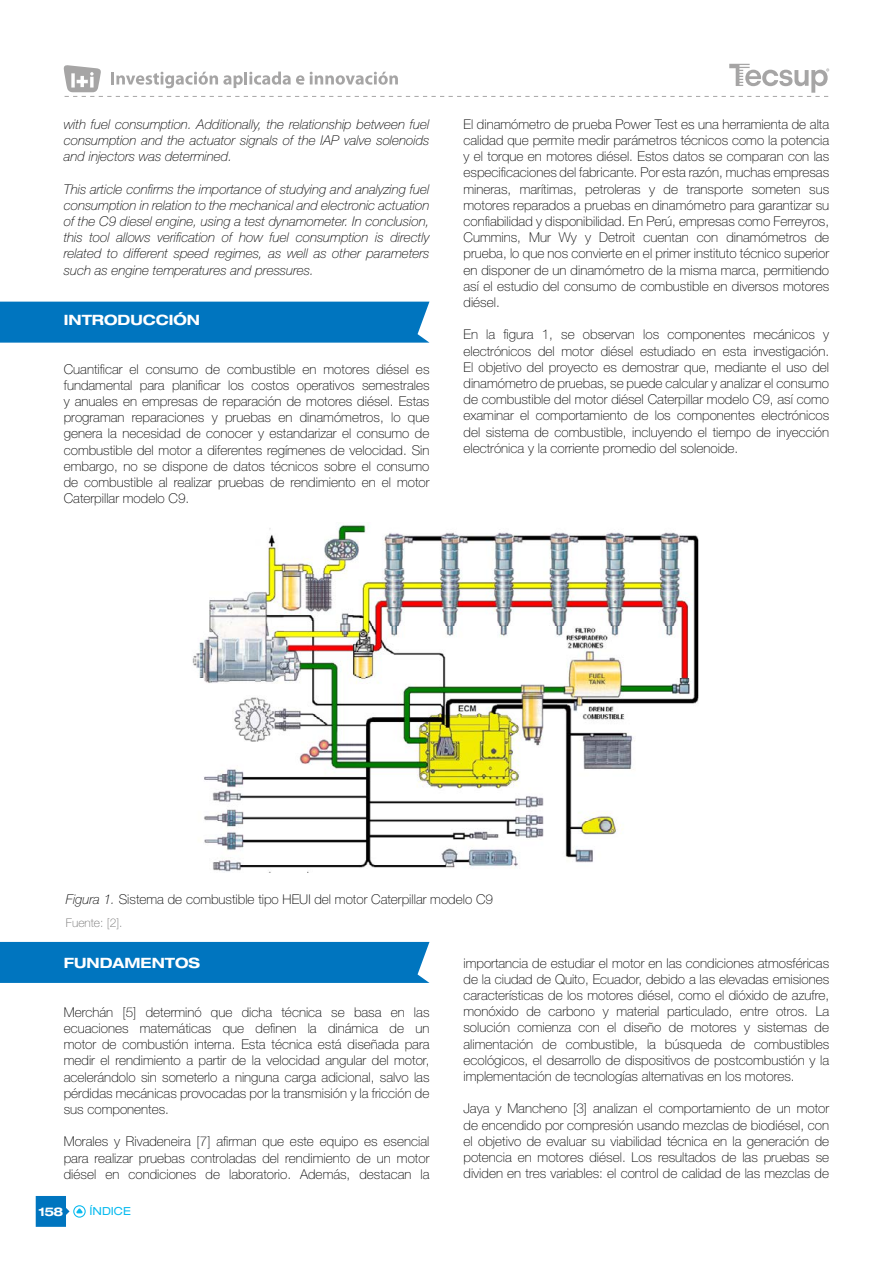
<style>
.page{position:relative;width:893px;height:1263px;background:#fff}
.page>*{position:absolute;margin:0;border:0;box-sizing:border-box;transform-origin:0 0}
.t1{font:700 expanded 14.25px "Helvetica Neue LT Std";color:#fff}
.t2{font:100 13.5px/16.2px "Helvetica Neue LT Std";color:#000;text-align:justify}
.t3{font:italic 100 13.5px/16.2px "Helvetica Neue LT Std";color:#000;text-align:justify}
.t4{font:100 12px "Helvetica Neue LT Std";color:#706f6f}
.t5{font:700 expanded 12px "Helvetica Neue LT Std";color:#fff}
.t6{font:expanded 11.1px "Helvetica Neue LT Std";color:#0bbbef}
.s1{font-style:italic}
</style>
<div class="page">
<svg style="left:36px;top:1196px;width:50px;height:31px"></svg>
<svg style="left:64px;top:64px;width:765px;height:33px"></svg>
<div style="left:0;top:302px;width:429px;height:41px;background:#0075bf"></div>
<div style="left:0;top:942px;width:429px;height:41px;background:#0075bf"></div>
<img style="left:192px;top:524px;width:507px;height:348px">
<p class="t3" style="left:64px;top:116px;width:367px">with fuel consumption. Additionally, the relationship between fuel consumption and the actuator signals of the IAP valve solenoids and injectors was determined.</p>
<p class="t3" style="left:64px;top:181px;width:367px">This article confirms the importance of studying and analyzing fuel consumption in relation to the mechanical and electronic actuation of the C9 diesel engine, using a test dynamometer. In conclusion, this tool allows verification of how fuel consumption is directly related to different speed regimes, as well as other parameters such as engine temperatures and pressures.</p>
<p class="t1" style="left:64px;top:311px;width:138px">INTRODUCCIÓN</p>
<p class="t2" style="left:64px;top:361px;width:367px">Cuantificar el consumo de combustible en motores diésel es fundamental para planificar los costos operativos semestrales y anuales en empresas de reparación de motores diésel. Estas programan reparaciones y pruebas en dinamómetros, lo que genera la necesidad de conocer y estandarizar el consumo de combustible del motor a diferentes regímenes de velocidad. Sin embargo, no se dispone de datos técnicos sobre el consumo de combustible al realizar pruebas de rendimiento en el motor Caterpillar modelo C9.</p>
<p class="t2" style="left:463px;top:116px;width:367px">El dinamómetro de prueba Power Test es una herramienta de alta calidad que permite medir parámetros técnicos como la potencia y el torque en motores diésel. Estos datos se comparan con las especificaciones del fabricante. Por esta razón, muchas empresas mineras, marítimas, petroleras y de transporte someten sus motores reparados a pruebas en dinamómetro para garantizar su confiabilidad y disponibilidad. En Perú, empresas como Ferreyros, Cummins, Mur Wy y Detroit cuentan con dinamómetros de prueba, lo que nos convierte en el primer instituto técnico superior en disponer de un dinamómetro de la misma marca, permitiendo así el estudio del consumo de combustible en diversos motores diésel.</p>
<p class="t2" style="left:463px;top:326px;width:367px">En la figura 1, se observan los componentes mecánicos y electrónicos del motor diésel estudiado en esta investigación.<br>El objetivo del proyecto es demostrar que, mediante el uso del dinamómetro de pruebas, se puede calcular y analizar el consumo de combustible del motor diésel Caterpillar modelo C9, así como examinar el comportamiento de los componentes electrónicos del sistema de combustible, incluyendo el tiempo de inyección electrónica y la corriente promedio del solenoide.</p>
<p class="t2" style="left:66px;top:891px;width:429px"><span class="s1">Figura 1.</span> Sistema de combustible tipo HEUI del motor Caterpillar modelo C9</p>
<p class="t4" style="left:66px;top:916px;width:58px">Fuente: [2].</p>
<p class="t1" style="left:64px;top:954px;width:138px">FUNDAMENTOS</p>
<p class="t2" style="left:64px;top:1004px;width:367px">Merchán [5] determinó que dicha técnica se basa en las ecuaciones matemáticas que definen la dinámica de un motor de combustión interna. Esta técnica está diseñada para medir el rendimiento a partir de la velocidad angular del motor, acelerándolo sin someterlo a ninguna carga adicional, salvo las pérdidas mecánicas provocadas por la transmisión y la fricción de sus componentes.</p>
<p class="t2" style="left:64px;top:1133px;width:367px">Morales y Rivadeneira [7] afirman que este equipo es esencial para realizar pruebas controladas del rendimiento de un motor diésel en condiciones de laboratorio. Además, destacan la</p>
<p class="t2" style="left:463px;top:955px;width:367px">importancia de estudiar el motor en las condiciones atmosféricas de la ciudad de Quito, Ecuador, debido a las elevadas emisiones características de los motores diésel, como el dióxido de azufre, monóxido de carbono y material particulado, entre otros. La solución comienza con el diseño de motores y sistemas de alimentación de combustible, la búsqueda de combustibles ecológicos, el desarrollo de dispositivos de postcombustión y la implementación de tecnologías alternativas en los motores.</p>
<p class="t2" style="left:463px;top:1100px;width:367px">Jaya y Mancheno [3] analizan el comportamiento de un motor de encendido por compresión usando mezclas de biodiésel, con el objetivo de evaluar su viabilidad técnica en la generación de potencia en motores diésel. Los resultados de las pruebas se dividen en tres variables: el control de calidad de las mezclas de</p>
<p class="t5" style="left:38px;top:1204px;width:26px">158</p>
<p class="t6" style="left:89px;top:1205px;width:43px">ÍNDICE</p>
</div>
